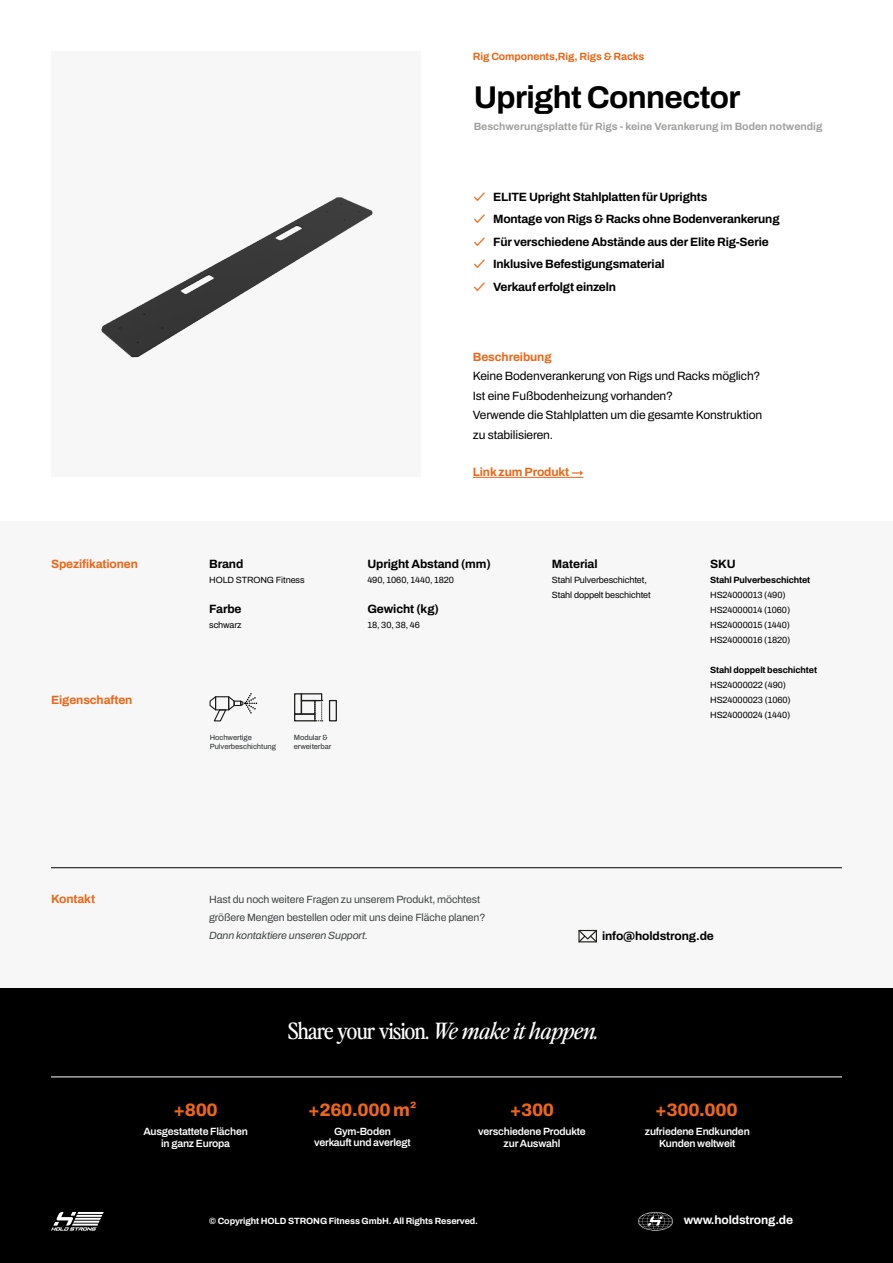
<style>
.page{position:relative;width:893px;height:1263px;background:#fff}
.page>*{position:absolute;margin:0;border:0;box-sizing:border-box;transform-origin:0 0}
.t1{font:700 31.5px "Archivo";letter-spacing:-.02em;color:#000}
.t2{font:22.5px "Perfectly Nineties";letter-spacing:-.03em;color:#fff}
.t3{font:800 18px "Archivo";letter-spacing:-.02em;color:#ec6618}
.t4{font:700 12px "Archivo";letter-spacing:-.015em;color:#000}
.t5{font:12px/19.5px "Archivo";letter-spacing:-.01em;color:#000}
.t6{font:700 12px "Archivo";letter-spacing:-.01em;color:#ec6618}
.t7{font:700 12px "Archivo";letter-spacing:-.01em;color:#fff}
.t8{font:600 10.5px/12px "Archivo";letter-spacing:-.02em;color:#fff;text-align:center}
.t9{font:10.5px/18px "Archivo";letter-spacing:-.01em;color:#414445}
.t10{font:700 10.5px "Archivo";color:#a1a1a0}
.t11{font:italic 10.5px "Archivo";letter-spacing:-.01em;color:#414445}
.t12{font:700 10.5px "Archivo";letter-spacing:-.01em;color:#ec6618}
.t13{font:9px/15px "Archivo";letter-spacing:-.01em;color:#000}
.t14{font:700 9px "Archivo";letter-spacing:-.01em;color:#fff}
.t15{font:700 9px "Archivo";letter-spacing:-.01em;color:#000}
.t16{font:500 7.5px/9px "Archivo";letter-spacing:-.01em;color:#414445}
.s1{font-family:"Circular Std";font-weight:500;color:#ec6618}
.s2{font-style:italic}
</style>
<div class="page">
<div style="left:51px;top:51px;width:369px;height:425px;background:#f7f7f7"></div>
<img style="left:101px;top:197px;width:272px;height:161px">
<div style="left:0;top:522px;width:893px;height:697px;background:#f7f7f7"></div>
<div style="left:0;top:988px;width:893px;height:275px;background:#000"></div>
<svg style="left:51px;top:1212px;width:53px;height:18px"></svg>
<hr style="left:473px;top:477px;width:110px;height:1px;background:#ec6618">
<svg style="left:638px;top:1212px;width:35px;height:18px"></svg>
<svg style="left:578px;top:930px;width:19px;height:12px"></svg>
<hr style="left:51px;top:1077px;width:791px;height:1px;background:#fff">
<hr style="left:51px;top:867px;width:791px;height:1px;background:#000">
<div style="left:294px;top:693px;width:8px;height:22px;border:1px solid #1d1d1b"></div>
<div style="left:294px;top:713px;width:22px;height:8px;border:1px solid #1d1d1b"></div>
<div style="left:301px;top:693px;width:21px;height:8px;border:1px solid #1d1d1b"></div>
<div style="left:301px;top:700px;width:15px;height:15px;border:1px solid #1d1d1b"></div>
<div style="left:329px;top:700px;width:8px;height:21px;border:1px solid #1d1d1b"></div>
<svg style="left:314px;top:700px;width:9px;height:21px"></svg>
<svg style="left:209px;top:693px;width:48px;height:29px"></svg>
<p class="t12" style="left:473px;top:49px;width:173px">Rig Components,Rig, Rigs &amp; Racks</p>
<h1 class="t1" style="left:474px;top:73px;width:268px">Upright Connector</h1>
<p class="t10" style="left:474px;top:119px;width:350px">Beschwerungsplatte für Rigs - keine Verankerung im Boden notwendig</p>
<p class="t4" style="left:474px;top:188px;width:235px"><span class="s1">✓</span> ELITE Upright Stahlplatten für Uprights</p>
<p class="t4" style="left:474px;top:210px;width:307px"><span class="s1">✓</span> Montage von Rigs &amp; Racks ohne Bodenverankerung</p>
<p class="t4" style="left:474px;top:233px;width:297px"><span class="s1">✓</span> Für verschiedene Abstände aus der Elite Rig-Serie</p>
<p class="t4" style="left:474px;top:255px;width:192px"><span class="s1">✓</span> Inklusive Befestigungsmaterial</p>
<p class="t4" style="left:474px;top:278px;width:144px"><span class="s1">✓</span> Verkauf erfolgt einzeln</p>
<p class="t6" style="left:473px;top:348px;width:80px">Beschreibung</p>
<p class="t5" style="left:473px;top:366px;width:291px">Keine Bodenverankerung von Rigs und Racks möglich?<br>Ist eine Fußbodenheizung vorhanden?<br>Verwende die Stahlplatten um die gesamte Konstruktion zu stabilisieren.</p>
<p class="t6" style="left:51px;top:555px;width:89px">Spezifikationen</p>
<p class="t6" style="left:51px;top:690px;width:83px">Eigenschaften</p>
<p class="t4" style="left:209px;top:555px;width:36px">Brand</p>
<p class="t13" style="left:209px;top:572px;width:97px">HOLD STRONG Fitness</p>
<p class="t4" style="left:209px;top:600px;width:34px">Farbe</p>
<p class="t13" style="left:209px;top:617px;width:34px">schwarz</p>
<p class="t6" style="left:473px;top:462px;width:112px">Link zum Produkt →</p>
<p class="t4" style="left:367px;top:555px;width:125px">Upright Abstand (mm)</p>
<p class="t13" style="left:367px;top:572px;width:88px">490, 1060, 1440, 1820</p>
<p class="t4" style="left:367px;top:600px;width:73px">Gewicht (kg)</p>
<p class="t13" style="left:367px;top:617px;width:54px">18, 30, 38, 46</p>
<p class="t4" style="left:552px;top:555px;width:47px">Material</p>
<p class="t13" style="left:552px;top:572px;width:100px">Stahl Pulverbeschichtet,<br>Stahl doppelt beschichtet</p>
<p class="t16" style="left:210px;top:732px;width:68px">Hochwertige<br>Pulverbeschichtung</p>
<p class="t16" style="left:294px;top:732px;width:39px">Modular &amp; erweiterbar</p>
<p class="t4" style="left:710px;top:555px;width:27px">SKU</p>
<p class="t15" style="left:710px;top:573px;width:102px">Stahl Pulverbeschichtet</p>
<p class="t13" style="left:710px;top:587px;width:82px">HS24000013 (490)<br>HS24000014 (1060)<br>HS24000015 (1440)<br>HS24000016 (1820)</p>
<p class="t15" style="left:710px;top:663px;width:108px">Stahl doppelt beschichtet</p>
<p class="t13" style="left:710px;top:677px;width:82px">HS24000022 (490)<br>HS24000023 (1060)<br>HS24000024 (1440)</p>
<p class="t6" style="left:51px;top:889px;width:46px">Kontakt</p>
<p class="t9" style="left:209px;top:890px;width:278px">Hast du noch weitere Fragen zu unserem Produkt, möchtest größere Mengen bestellen oder mit uns deine Fläche planen?</p>
<p class="t11" style="left:209px;top:928px;width:160px">Dann kontaktiere unseren Support.</p>
<p class="t4" style="left:602px;top:927px;width:113px">info@holdstrong.de</p>
<h2 class="t2" style="left:288px;top:1015px;width:312px">Share your vision. <span class="s2">We make it happen.</span></h2>
<h3 class="t3" style="left:173px;top:1096px;width:46px">+800</h3>
<h3 class="t3" style="left:308px;top:1096px;width:110px">+260.000 m²</h3>
<h3 class="t3" style="left:510px;top:1096px;width:46px">+300</h3>
<h3 class="t3" style="left:655px;top:1096px;width:84px">+300.000</h3>
<p class="t8" style="left:143px;top:1125px;width:106px">Ausgestattete Flächen in ganz Europa</p>
<p class="t8" style="left:314px;top:1126px;width:98px;line-height:10.9px">Gym-Boden verkauft und averlegt</p>
<p class="t8" style="left:478px;top:1125px;width:109px">verschiedene Produkte zur Auswahl</p>
<p class="t8" style="left:645px;top:1125px;width:106px">zufriedene Endkunden<br>Kunden weltweit</p>
<p class="t14" style="left:209px;top:1214px;width:270px">© Copyright HOLD STRONG Fitness GmbH. All Rights Reserved.</p>
<p class="t7" style="left:684px;top:1211px;width:111px">www.holdstrong.de</p>
</div>
